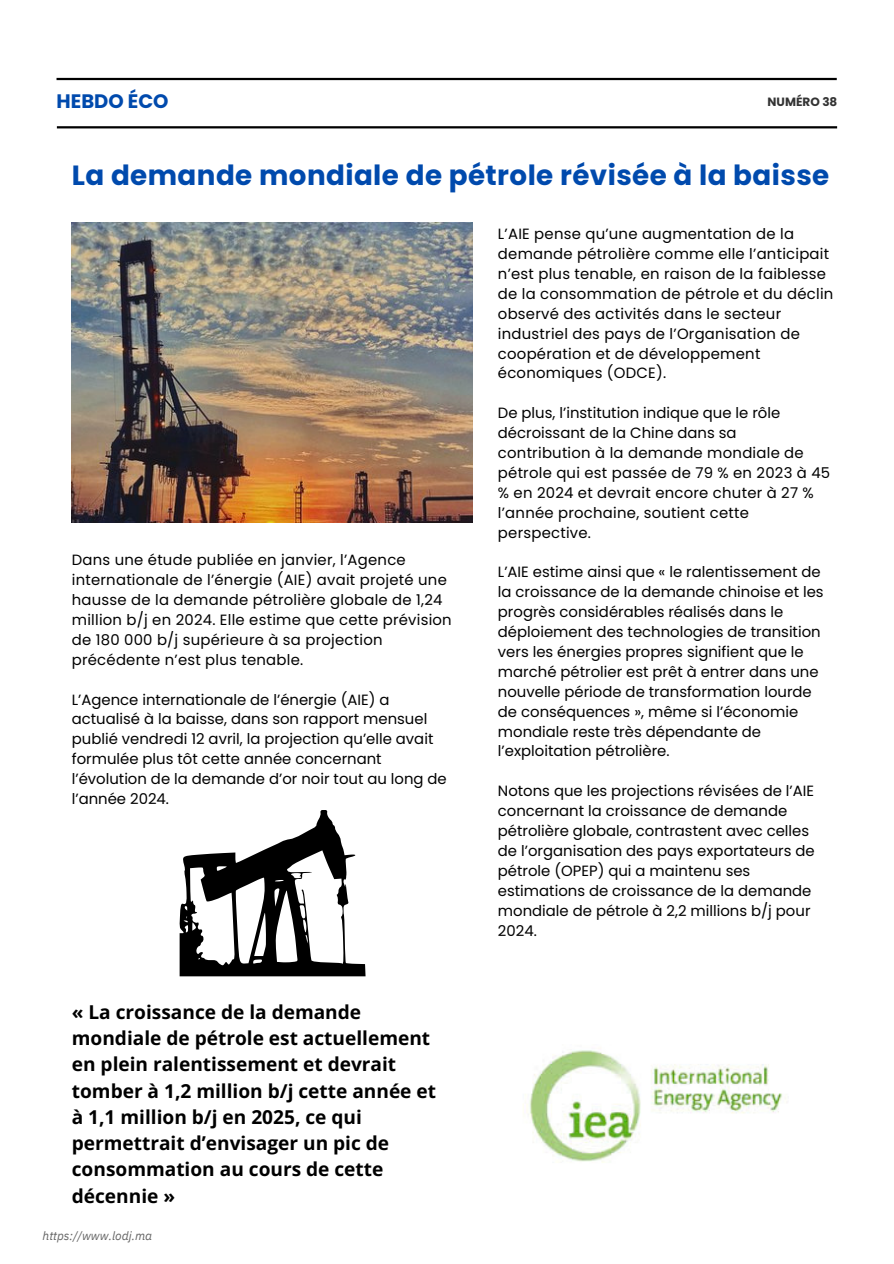
<style>
.page{position:relative;width:894px;height:1264px;background:#fff}
.page>*{position:absolute;margin:0;border:0;box-sizing:border-box;transform-origin:0 0}
.t1{font:700 27.75px "Poppins";letter-spacing:.015em;color:#004aad}
.t2{font:700 19.5px "Poppins";color:#004aad}
.t3{font:700 19.05px/26.2px "Open Sans";color:#000}
.t4{font:14.85px/20px "Poppins";color:#000}
.t5{font:italic 12px "IBM Plex Sans";color:#646464}
.t6{font:700 12px "Poppins";color:#333}
</style>
<div class="page">
<img style="left:72px;top:222px;width:400px;height:300px">
<img style="left:523px;top:1050px;width:263px;height:113px">
<svg style="left:183px;top:850px;width:160px;height:113px"></svg>
<hr style="left:56px;top:78px;width:780px;height:2px;background:#000">
<hr style="left:57px;top:126px;width:779px;height:2px;background:#000">
<h2 class="t2" style="left:56px;top:88px;width:113px">HEBDO ÉCO</h2>
<p class="t6" style="left:767px;top:94px;width:71px">NUMÉRO 38</p>
<h1 class="t1" style="left:72px;top:156px;width:758px">La demande mondiale de pétrole révisée à la baisse</h1>
<p class="t4" style="left:72px;top:550px;width:381px">Dans une étude publiée en janvier, l’Agence internationale de l’énergie (AIE) avait projeté une hausse de la demande pétrolière globale de 1,24 million b/j en 2024. Elle estime que cette prévision de 180 000 b/j supérieure à sa projection précédente n’est plus tenable.</p>
<p class="t4" style="left:72px;top:689px;width:376px">L’Agence internationale de l’énergie (AIE) a actualisé à la baisse, dans son rapport mensuel publié vendredi 12 avril, la projection qu’elle avait formulée plus tôt cette année concernant l’évolution de la demande d’or noir tout au long de l’année 2024.</p>
<p class="t3" style="left:72px;top:998px;width:365px">« La croissance de la demande mondiale de pétrole est actuellement en plein ralentissement et devrait tomber à 1,2 million b/j cette année et à 1,1 million b/j en 2025, ce qui permettrait d’envisager un pic de consommation au cours de cette décennie »</p>
<p class="t5" style="left:43px;top:1227px;width:111px">https://www.lodj.ma</p>
<p class="t4" style="left:498px;top:224px;width:337px">L’AIE pense qu’une augmentation de la demande pétrolière comme elle l’anticipait n’est plus tenable, en raison de la faiblesse de la consommation de pétrole et du déclin observé des activités dans le secteur industriel des pays de l’Organisation de coopération et de développement économiques (ODCE).</p>
<p class="t4" style="left:498px;top:403px;width:334px">De plus, l’institution indique que le rôle décroissant de la Chine dans sa contribution à la demande mondiale de pétrole qui est passée de 79 % en 2023 à 45 % en 2024 et devrait encore chuter à 27 % l’année prochaine, soutient cette perspective.</p>
<p class="t4" style="left:498px;top:562px;width:327px">L’AIE estime ainsi que « le ralentissement de la croissance de la demande chinoise et les progrès considérables réalisés dans le déploiement des technologies de transition vers les énergies propres signifient que le marché pétrolier est prêt à entrer dans une nouvelle période de transformation lourde de conséquences », même si l’économie mondiale reste très dépendante de l’exploitation pétrolière.</p>
<p class="t4" style="left:498px;top:781px;width:318px">Notons que les projections révisées de l’AIE concernant la croissance de demande pétrolière globale, contrastent avec celles de l’organisation des pays exportateurs de pétrole (OPEP) qui a maintenu ses estimations de croissance de la demande mondiale de pétrole à 2,2 millions b/j pour 2024.</p>
</div>
